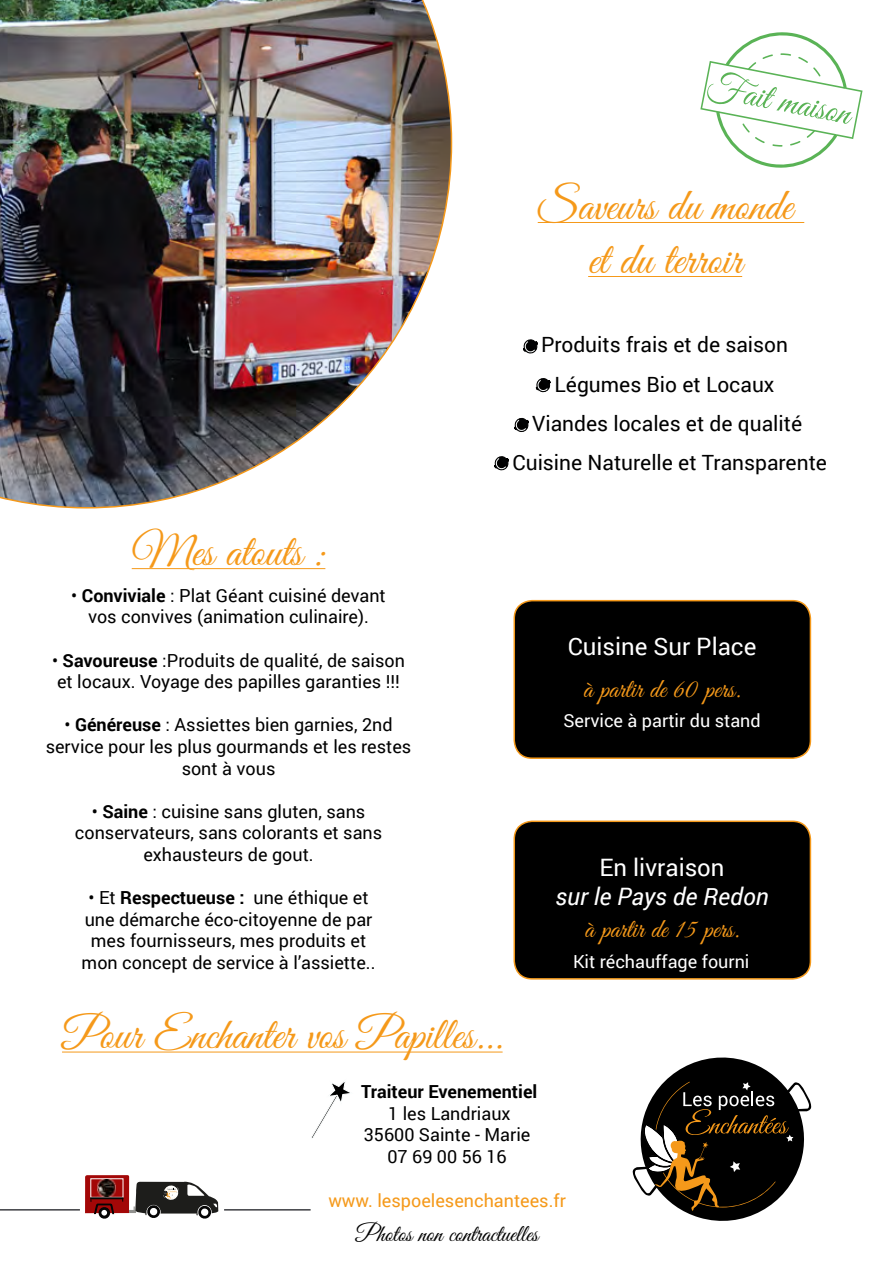
<style>
.page{position:relative;width:893px;height:1263px;background:#fff}
.page>*{position:absolute;margin:0;border:0;box-sizing:border-box;transform-origin:0 0}
.t1{font:45px/54px "Great Vibes";color:#f5991a;text-align:center}
.t2{font:27px "Great Vibes";color:#f5991a}
.t3{font:24px "Roboto";color:#fff}
.t4{font:24px "Great Vibes";color:#000}
.t5{font:italic 24px "Roboto";color:#fff}
.t6{font:21px/39.2px "Roboto";color:#000;text-align:center}
.t7{font:18px/21.6px "Roboto";color:#000;text-align:center}
.t8{font:18px "Roboto";color:#fff}
.t9{font:18px "Roboto";color:#f5991a}
.t10{font:700 18px "Roboto";color:#000}
.s1{font-weight:700}
</style>
<div class="page">
<svg style="left:85px;top:1175px;width:134px;height:44px"></svg>
<hr style="left:0;top:1209px;width:80px;height:1px;background:#3d3e42">
<hr style="left:224px;top:1209px;width:87px;height:1px;background:#3d3e42">
<img style="left:0;top:0;width:452px;height:508px">
<svg style="left:632px;top:1057px;width:180px;height:164px"></svg>
<hr style="left:62px;top:1052px;width:441px;height:1px;background:#f5991a">
<hr style="left:538px;top:222px;width:266px;height:1px;background:#f5991a">
<hr style="left:588px;top:276px;width:154px;height:1px;background:#f5991a">
<div style="left:514px;top:601px;width:296px;height:157px;background:#000;border-radius:18px"></div>
<div style="left:513px;top:600px;width:298px;height:159px;border:2px solid #f5991a;border-radius:18px"></div>
<div style="left:514px;top:821px;width:296px;height:158px;background:#000;border-radius:18px"></div>
<div style="left:513px;top:820px;width:298px;height:160px;border:2px solid #f5991a;border-radius:18px"></div>
<svg style="left:523px;top:339px;width:15px;height:15px"></svg>
<svg style="left:536px;top:378px;width:14px;height:15px"></svg>
<svg style="left:514px;top:418px;width:15px;height:14px"></svg>
<svg style="left:494px;top:456px;width:15px;height:15px"></svg>
<svg style="left:311px;top:1081px;width:39px;height:57px"></svg>
<svg style="left:700px;top:32px;width:162px;height:136px"></svg>
<hr style="left:132px;top:568px;width:193px;height:1px;background:#f5991a">
<h1 class="t1" style="left:538px;top:182px;width:256px">Saveurs du monde et du terroir</h1>
<p class="t6" style="left:512px;top:325px;width:316px">Produits frais et de saison<br>Légumes Bio et Locaux<br>Viandes locales et de qualité<br>Cuisine Naturelle et Transparente</p>
<h1 class="t1" style="left:132px;top:528px;width:195px">Mes atouts :</h1>
<p class="t7" style="left:71px;top:584px;width:316px">• <span class="s1">Conviviale</span> : Plat Géant cuisiné devant vos convives (animation culinaire).</p>
<p class="t7" style="left:52px;top:649px;width:354px;text-align:left">• <span class="s1">Savoureuse</span> :Produits de qualité, de saison et locaux. Voyage des papilles garanties !!!</p>
<p class="t7" style="left:46px;top:713px;width:367px">• <span class="s1">Généreuse</span> : Assiettes bien garnies, 2nd service pour les plus gourmands et les restes sont à vous</p>
<p class="t7" style="left:75px;top:800px;width:309px">• <span class="s1">Saine</span> : cuisine sans gluten, sans conservateurs, sans colorants et sans exhausteurs de gout.</p>
<p class="t7" style="left:82px;top:886px;width:295px">• Et <span class="s1">Respectueuse :</span> une éthique et une démarche éco-citoyenne de par mes fournisseurs, mes produits et mon concept de service à l’assiette..</p>
<h1 class="t1" style="left:62px;top:1011px;width:442px">Pour Enchanter vos Papilles...</h1>
<h3 class="t3" style="left:568px;top:630px;width:190px">Cuisine Sur Place</h3>
<h2 class="t2" style="left:584px;top:674px;width:158px">à partir de 60 pers.</h2>
<p class="t8" style="left:563px;top:708px;width:199px">Service à partir du stand</p>
<h3 class="t3" style="left:599px;top:851px;width:127px">En livraison</h3>
<h3 class="t5" style="left:555px;top:879px;width:215px">sur le Pays de Redon</h3>
<h2 class="t2" style="left:585px;top:914px;width:156px">à partir de 15 pers.</h2>
<p class="t8" style="left:573px;top:949px;width:178px">Kit réchauffage fourni</p>
<p class="t10" style="left:361px;top:1079px;width:178px">Traiteur Evenementiel</p>
<p class="t7" style="left:364px;top:1102px;width:168px">1 les Landriaux<br>35600 Sainte - Marie<br>07 69 00 56 16</p>
<p class="t9" style="left:328px;top:1188px;width:239px">www. lespoelesenchantees.fr</p>
<h3 class="t4" style="left:356px;top:1221px;width:184px">Photos non contractuelles</h3>
</div>
